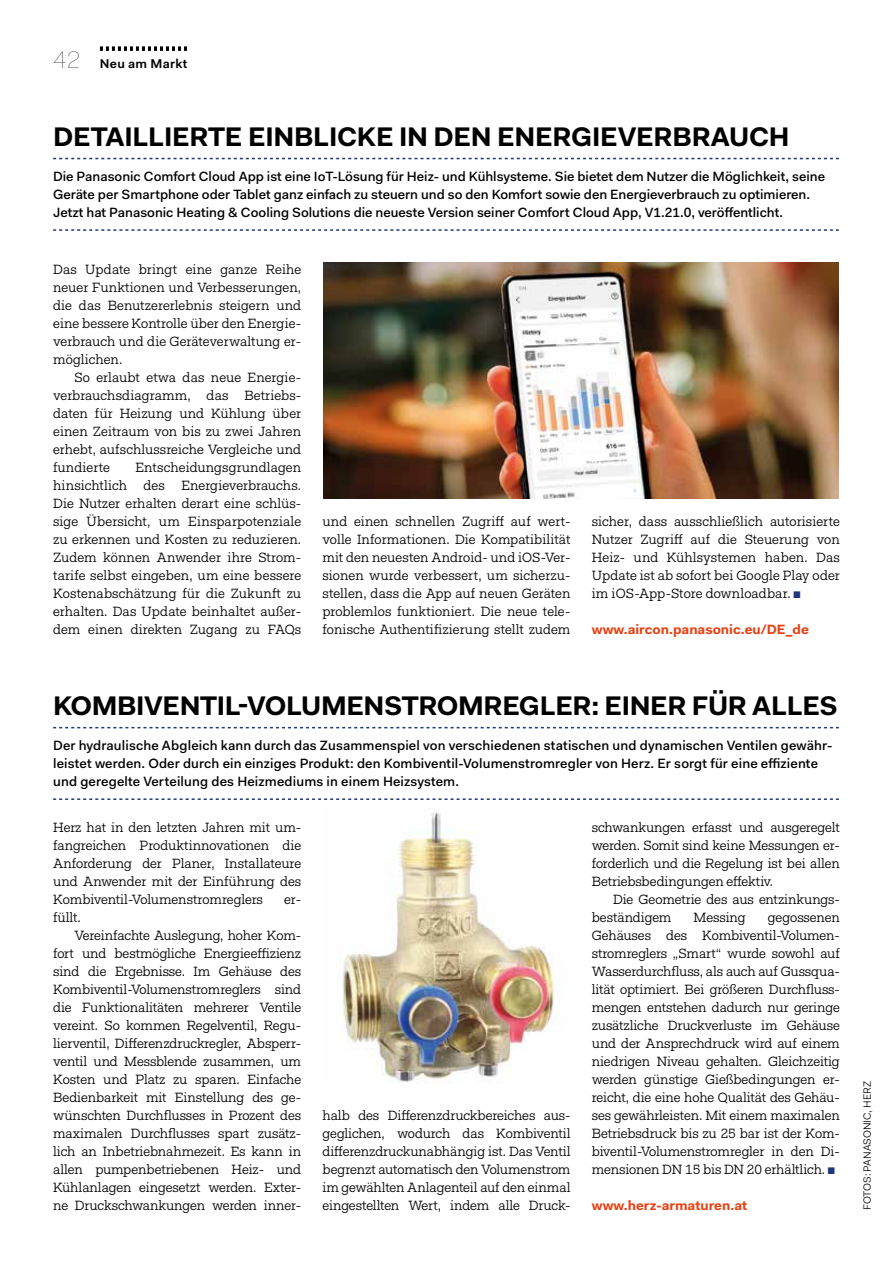
<style>
.page{position:relative;width:893px;height:1263px;background:#fff}
.page>*{position:absolute;margin:0;border:0;box-sizing:border-box;transform-origin:0 0}
.t1{font:700 27px "Fakt Pro";letter-spacing:-.015em;color:#000}
.t2{font:13.5px/18px "Fakt Slab Pro Blond";letter-spacing:-.005em;color:#000;text-align:justify}
.t3{font:500 13.5px/18px "Fakt Pro";color:#000}
.t4{font:700 13.5px "Fakt Pro";color:#e74011}
.t5{font:600 12.75px "Fakt Pro";letter-spacing:.02em;color:#000}
.t6{font:10.5px "Fakt Pro Blond";color:#000}
.s1{font-family:"Fakt Pro Hair";font-weight:400;font-size:24px}
.s2{color:#1f377d}
</style>
<div class="page">
<svg style="left:100px;top:46px;width:87px;height:5px"></svg>
<svg style="left:53px;top:158px;width:786px;height:1px"></svg>
<svg style="left:53px;top:229px;width:786px;height:2px"></svg>
<img style="left:323px;top:262px;width:516px;height:236px">
<svg style="left:53px;top:727px;width:786px;height:1px"></svg>
<svg style="left:53px;top:798px;width:786px;height:2px"></svg>
<img style="left:342px;top:812px;width:217px;height:272px">
<p class="t5" style="left:53px;top:55px;width:136px"><span class="s1">42</span> Neu am Markt</p>
<h1 class="t1" style="left:53px;top:118px;width:738px">DETAILLIERTE EINBLICKE IN DEN ENERGIEVERBRAUCH</h1>
<p class="t3" style="left:53px;top:167px;width:773px">Die Panasonic Comfort Cloud App ist eine IoT-Lösung für Heiz- und Kühlsysteme. Sie bietet dem Nutzer die Möglichkeit, seine<br>Geräte per Smartphone oder Tablet ganz einfach zu steuern und so den Komfort sowie den Energieverbrauch zu optimieren.<br>Jetzt hat Panasonic Heating &amp; Cooling Solutions die neueste Version seiner Comfort Cloud App, V1.21.0, veröffentlicht.</p>
<p class="t2" style="left:53px;top:260px;width:250px">Das Update bringt eine ganze Reihe neuer Funktionen und Verbesserungen, die das Benutzererlebnis steigern und eine bessere Kontrolle über den Energie&shy;verbrauch und die Geräteverwaltung er&shy;möglichen.</p>
<p class="t2" style="left:53px;top:368px;width:250px;text-indent:21px">So erlaubt etwa das neue Energie&shy;verbrauchsdiagramm, das Betriebs&shy;daten für Heizung und Kühlung über einen Zeitraum von bis zu zwei Jahren erhebt, aufschlussreiche Vergleiche und fundierte</p>
<p class="t2" style="left:53px;top:458px;width:250px;text-indent:82px">Entscheidungsgrundlagen hinsichtlich des Energieverbrauchs.<br>Die Nutzer erhalten derart eine schlüs&shy;sige Übersicht, um Einsparpotenziale zu erkennen und Kosten zu reduzieren.<br>Zudem können Anwender ihre Strom&shy;tarife selbst eingeben, um eine bessere Kostenabschätzung für die Zukunft zu erhalten. Das Update beinhaltet außer&shy;dem einen direkten Zugang zu FAQs</p>
<p class="t2" style="left:322px;top:512px;width:250px">und einen schnellen Zugriff auf wert&shy;volle Informationen. Die Kompatibilität mit den neuesten Android- und iOS-Ver&shy;sionen wurde verbessert, um sicherzu&shy;stellen, dass die App auf neuen Geräten problemlos funktioniert. Die neue tele&shy;fonische Authentifizierung stellt zudem</p>
<p class="t2" style="left:592px;top:512px;width:250px">sicher, dass ausschließlich autorisierte Nutzer Zugriff auf die Steuerung von Heiz- und Kühlsystemen haben. Das Update ist ab sofort bei Google Play oder im iOS-App-Store downloadbar. <span class="s2">◼</span></p>
<p class="t4" style="left:592px;top:620px;width:219px">www.aircon.panasonic.eu/DE_de</p>
<h1 class="t1" style="left:53px;top:687px;width:786px">KOMBIVENTIL-VOLUMENSTROMREGLER: EINER FÜR ALLES</h1>
<p class="t3" style="left:53px;top:736px;width:781px">Der hydraulische Abgleich kann durch das Zusammenspiel von verschiedenen statischen und dynamischen Ventilen gewähr&shy;leistet werden. Oder durch ein einziges Produkt: den Kombiventil-Volumenstromregler von Herz. Er sorgt für eine effiziente und geregelte Verteilung des Heizmediums in einem Heizsystem.</p>
<p class="t2" style="left:53px;top:818px;width:250px">Herz hat in den letzten Jahren mit um&shy;fangreichen Produktinnovationen die Anforderung der Planer, Installateure und Anwender mit der Einführung des Kombiventil-Volumenstromreglers</p>
<p class="t2" style="left:284px;top:890px;width:18px">er-</p>
<p class="t2" style="left:53px;top:908px;width:29px">füllt.</p>
<p class="t2" style="left:74px;top:926px;width:228px">Vereinfachte Auslegung, hoher Kom-</p>
<p class="t2" style="left:53px;top:944px;width:250px">fort und bestmögliche Energieeffizienz</p>
<p class="t2" style="left:53px;top:962px;width:250px">sind die Ergebnisse. Im Gehäuse des</p>
<p class="t2" style="left:53px;top:980px;width:250px">Kombiventil-Volumenstromreglers sind</p>
<p class="t2" style="left:53px;top:998px;width:250px">die Funktionalitäten mehrerer Ventile</p>
<p class="t2" style="left:53px;top:1016px;width:250px">vereint. So kommen Regelventil, Regu-</p>
<p class="t2" style="left:53px;top:1034px;width:250px">lierventil, Differenzdruckregler, Absperr-</p>
<p class="t2" style="left:53px;top:1052px;width:250px">ventil und Messblende zusammen, um</p>
<p class="t2" style="left:53px;top:1070px;width:250px">Kosten und Platz zu sparen. Einfache</p>
<p class="t2" style="left:53px;top:1088px;width:250px">Bedienbarkeit mit Einstellung des ge-</p>
<p class="t2" style="left:53px;top:1106px;width:250px">wünschten Durchflusses in Prozent des</p>
<p class="t2" style="left:53px;top:1124px;width:250px">maximalen Durchflusses spart zusätz-</p>
<p class="t2" style="left:53px;top:1142px;width:250px">lich an Inbetriebnahmezeit. Es kann in</p>
<p class="t2" style="left:53px;top:1160px;width:250px">allen pumpenbetriebenen Heiz- und</p>
<p class="t2" style="left:53px;top:1178px;width:250px">Kühlanlagen eingesetzt werden. Exter-</p>
<p class="t2" style="left:53px;top:1196px;width:250px">ne Druckschwankungen werden inner-</p>
<p class="t2" style="left:322px;top:1106px;width:250px">halb des Differenzdruckbereiches aus&shy;geglichen, wodurch das Kombiventil differenzdruckunabhängig ist. Das Ventil begrenzt automatisch den Volumenstrom im gewählten Anlagenteil auf den einmal eingestellten Wert, indem alle Druck-</p>
<p class="t2" style="left:592px;top:818px;width:250px">schwankungen erfasst und ausgeregelt werden. Somit sind keine Messungen er&shy;forderlich und die Regelung ist bei allen Betriebsbedingungen effektiv.</p>
<p class="t2" style="left:592px;top:890px;width:250px;text-indent:21px">Die Geometrie des aus entzinkungs&shy;beständigem</p>
<p class="t2" style="left:694px;top:908px;width:54px">Messing</p>
<p class="t2" style="left:592px;top:908px;width:250px;text-indent:176px">gegossenen Gehäuses des Kombiventil-Volumen&shy;stromreglers „Smart“ wurde sowohl auf Wasserdurchfluss, als auch auf Gussqua&shy;lität optimiert. Bei größeren Durchfluss&shy;mengen entstehen dadurch nur geringe zusätzliche Druckverluste im Gehäuse und der Ansprechdruck wird auf einem niedrigen Niveau gehalten. Gleichzeitig werden günstige Gießbedingungen er&shy;reicht, die eine hohe Qualität des Gehäu&shy;ses gewährleisten. Mit einem maximalen Betriebsdruck bis zu 25 bar ist der Kom&shy;biventil-Volumenstromregler in den Di&shy;mensionen DN 15 bis DN 20 erhältlich. <span class="s2">◼</span></p>
<p class="t4" style="left:592px;top:1196px;width:157px">www.herz-armaturen.at</p>
<p class="t6" style="left:860px;top:1210px;width:130px;rotate:-90deg">FOTOS: PANASONIC, HERZ</p>
</div>
